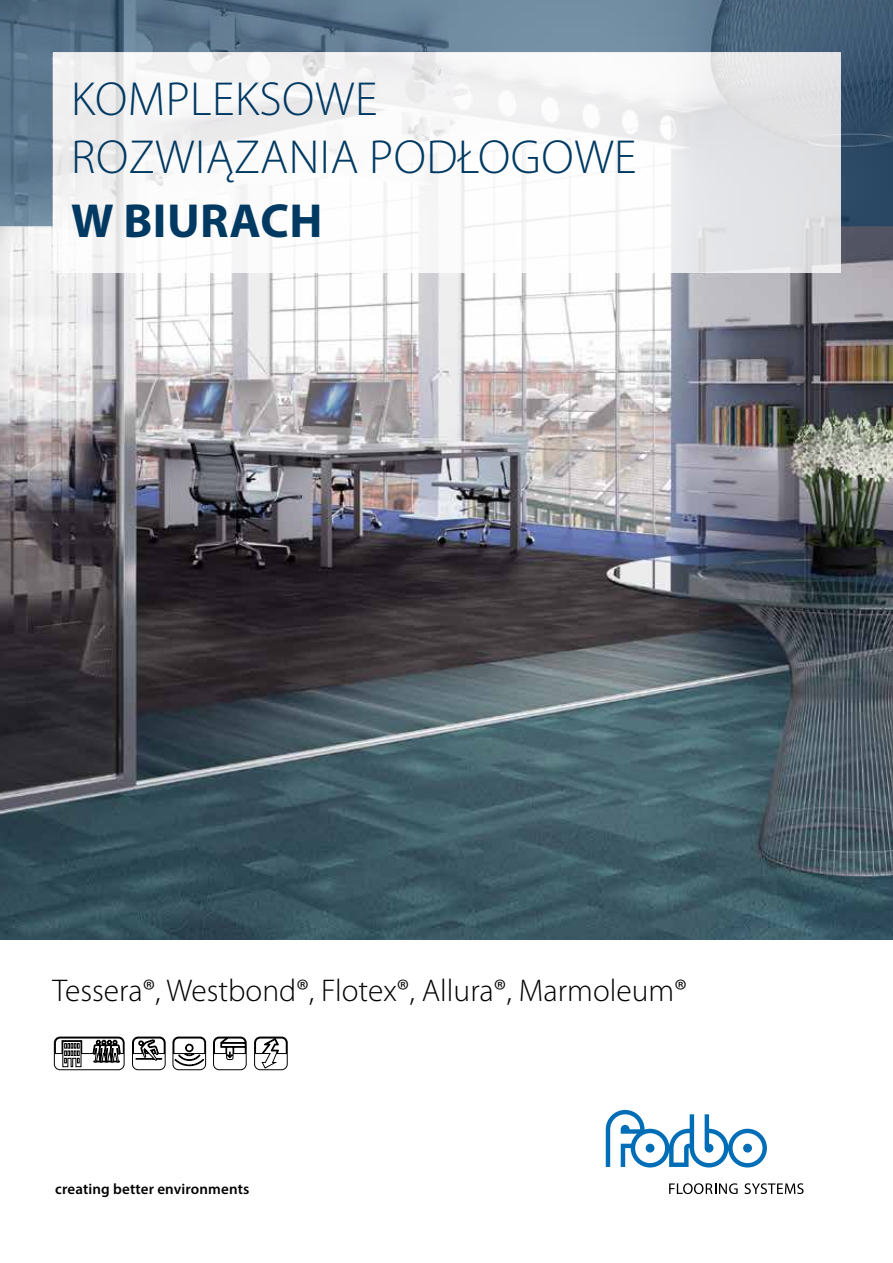
<style>
.page{position:relative;width:893px;height:1263px;background:#fff}
.page>*{position:absolute;margin:0;border:0;box-sizing:border-box;transform-origin:0 0}
.t1{font:300 48px/57.6px "Myriad Pro";letter-spacing:.01em;color:#003962}
.t2{font:700 48px "Myriad Pro";letter-spacing:.01em;color:#003962}
.t3{font:300 31.5px "Myriad Pro";color:#000}
.t4{font:600 15px "Myriad Pro";letter-spacing:.01em;color:#000}
</style>
<div class="page">
<img style="left:0;top:228px;width:893px;height:712px">
<svg style="left:213px;top:1036px;width:75px;height:34px"></svg>
<svg style="left:54px;top:1036px;width:112px;height:35px"></svg>
<svg style="left:172px;top:1036px;width:34px;height:34px"></svg>
<svg style="left:0;top:0;width:893px;height:228px;background:#587289"></svg>
<svg style="left:53px;top:53px;width:787px;height:220px"></svg>
<svg style="left:669px;top:1183px;width:69px;height:11px"></svg>
<svg style="left:744px;top:1183px;width:60px;height:11px"></svg>
<svg style="left:606px;top:1110px;width:161px;height:57px"></svg>
<h1 class="t1" style="left:71px;top:70px;width:567px">KOMPLEKSOWE<br>ROZWIĄZANIA PODŁOGOWE</h1>
<h1 class="t2" style="left:71px;top:190px;width:253px">W BIURACH</h1>
<p class="t3" style="left:53px;top:971px;width:636px">Tessera®, Westbond®, Flotex®, Allura®, Marmoleum®</p>
<p class="t4" style="left:55px;top:1179px;width:196px">creating better environments</p>
</div>
